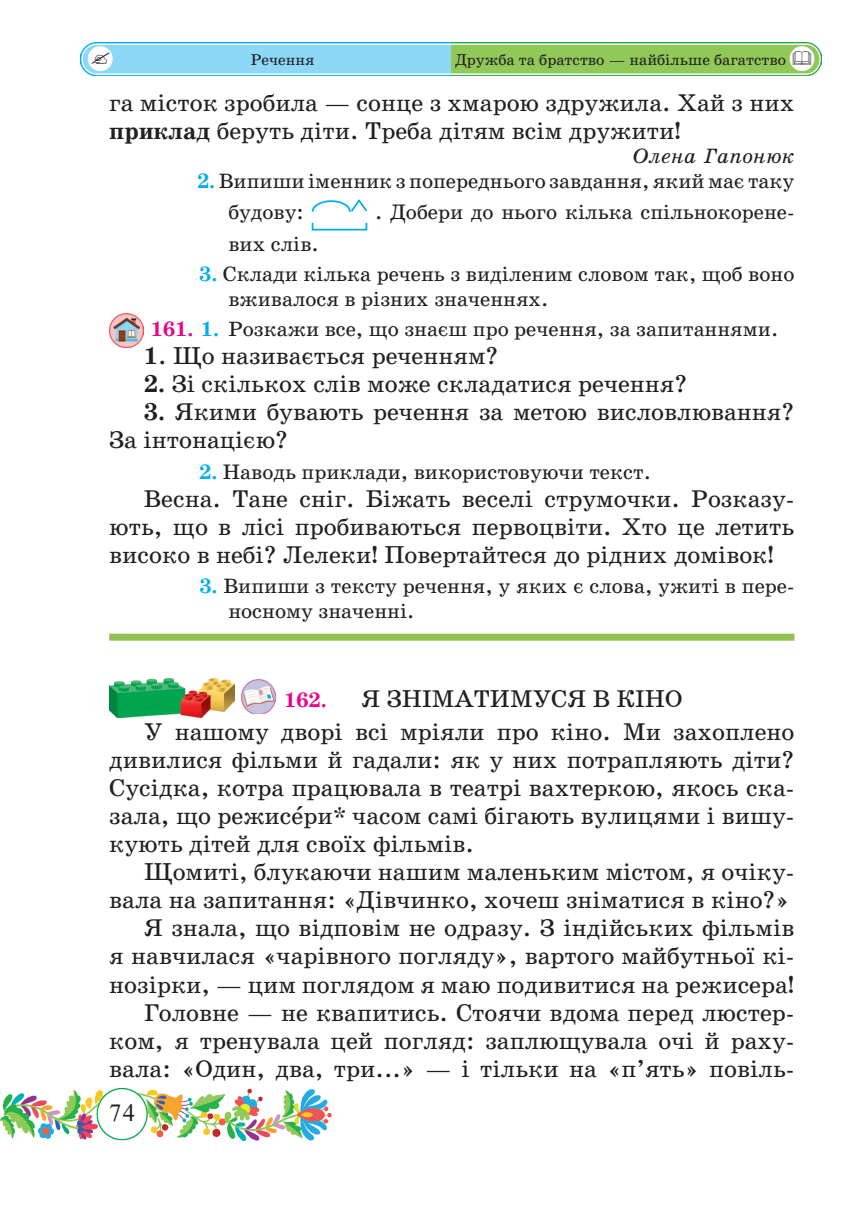
<style>
.page{position:relative;width:859px;height:1231px;background:#fff}
.page>*{position:absolute;margin:0;border:0;box-sizing:border-box;transform-origin:0 0}
.t1{font:24.5px/28px "School Book AC";color:#231f20}
.t2{font:24.5px "Times New Roman";color:#231f20}
.t3{font:21px/24.5px "School Book AC";color:#231f20}
.t4{font:italic 21px "School Book AC";color:#231f20}
.t5{font:700 21px "School Book AC";color:#ed028c}
.t6{font:15.75px "School Book AC";color:#231f20}
.s1{font-weight:700}
.s2{font-weight:700;color:#00aeef}
.s3{font-weight:700;color:#ed028c}
</style>
<div class="page">
<img style="left:0;top:1088px;width:331px;height:51px">
<img style="left:80px;top:42px;width:741px;height:34px">
<div style="left:88px;top:46px;width:25px;height:25px;background:#fff;border-radius:50%"></div>
<div style="left:789px;top:46px;width:25px;height:25px;background:#fff;border-radius:50%"></div>
<div style="left:311px;top:222px;width:56px;height:8px;border:2px solid #00aeef"></div>
<svg style="left:311px;top:199px;width:57px;height:13px"></svg>
<img style="left:109px;top:313px;width:34px;height:34px">
<div style="left:109px;top:633px;width:685px;height:7px;background:#92c156"></div>
<img style="left:109px;top:678px;width:125px;height:39px">
<img style="left:241px;top:680px;width:34px;height:33px">
<p class="t6" style="left:251px;top:51px;width:65px">Речення</p>
<p class="t6" style="left:455px;top:51px;width:332px">Дружба та братство — найбільше багатство</p>
<p class="t1" style="left:109px;top:89px;width:686px">га місток зробила — сонце з хмарою здружила. Хай з них <span class="s1">приклад</span> беруть діти. Треба дітям всім дружити!</p>
<p class="t4" style="left:632px;top:144px;width:163px">Олена Гапонюк</p>
<p class="t3" style="left:228px;top:165px;width:567px;line-height:31.5px;text-indent:-31px"><span class="s2">2.</span> Випиши іменник з попереднього завдання, який має таку будову:</p>
<p class="t3" style="left:375px;top:200px;width:420px">. Добери до нього кілька спільнокорене-</p>
<p class="t3" style="left:228px;top:232px;width:92px">вих слів.</p>
<p class="t3" style="left:228px;top:262px;width:567px;text-indent:-29px"><span class="s2">3.</span> Склади кілька речень з виділеним словом так, щоб воно вживалося в різних значеннях.</p>
<p class="t3" style="left:151px;top:317px;width:628px"><span class="s3">161.</span> <span class="s2">1.</span> Розкажи все, що знаєш про речення, за запитаннями.</p>
<p class="t1" style="left:144px;top:342px;width:356px"><span class="s1">1</span>. Що називається реченням?</p>
<p class="t1" style="left:144px;top:370px;width:544px"><span class="s1">2.</span> Зі скількох слів може складатися речення?</p>
<p class="t1" style="left:109px;top:398px;width:686px;text-indent:35px"><span class="s1">3.</span> Якими бувають речення за метою висловлювання?<br>За інтонацією?</p>
<p class="t3" style="left:199px;top:460px;width:453px"><span class="s2">2.</span> Наводь приклади, використовуючи текст.</p>
<p class="t1" style="left:109px;top:485px;width:686px;text-align:justify;text-indent:35px">Весна. Тане сніг. Біжать веселі струмочки. Розказу&shy;ють, що в лісі пробиваються первоцвіти. Хто це летить високо в небі? Лелеки! Повертайтеся до рідних домівок!</p>
<p class="t3" style="left:228px;top:574px;width:567px;text-indent:-29px"><span class="s2">3.</span> Випиши з тексту речення, у яких є слова, ужиті в пере&shy;носному значенні.</p>
<p class="t1" style="left:144px;top:682px;width:651px;line-height:32.9px;text-indent:217px">Я ЗНІМАТИМУСЯ В КІНО<br>У нашому дворі всі мріяли про кіно. Ми захоплено</p>
<p class="t1" style="left:109px;top:746px;width:686px;text-align:justify">дивилися фільми й гадали: як у них потрапляють діти?<br>Сусідка, котра працювала в театрі вахтеркою, якось ска&shy;зала, що режисˆери* часом самі бігають вулицями і вишу&shy;кують дітей для своїх фільмів.</p>
<p class="t1" style="left:109px;top:858px;width:686px;text-align:right">Щомиті, блукаючи нашим маленьким містом, я очіку&shy;вала на запитання: «Дівчинко, хочеш зніматися в кіно?» Я знала, що відповім не одразу. З індійських фільмів<br>я навчилася «чарівного погляду», вартого майбутньої кі&shy;нозірки, — цим поглядом я маю подивитися на режисера!<br>Головне — не квапитись. Стоячи вдома перед люстер&shy;ком, я тренувала цей погляд: заплющувала очі й раху&shy;вала: «Один, два, три...» — і тільки на «п’ять» повіль-</p>
<p class="t5" style="left:284px;top:688px;width:44px">162.</p>
<p class="t2" style="left:109px;top:1095px;width:27px">74</p>
</div>
